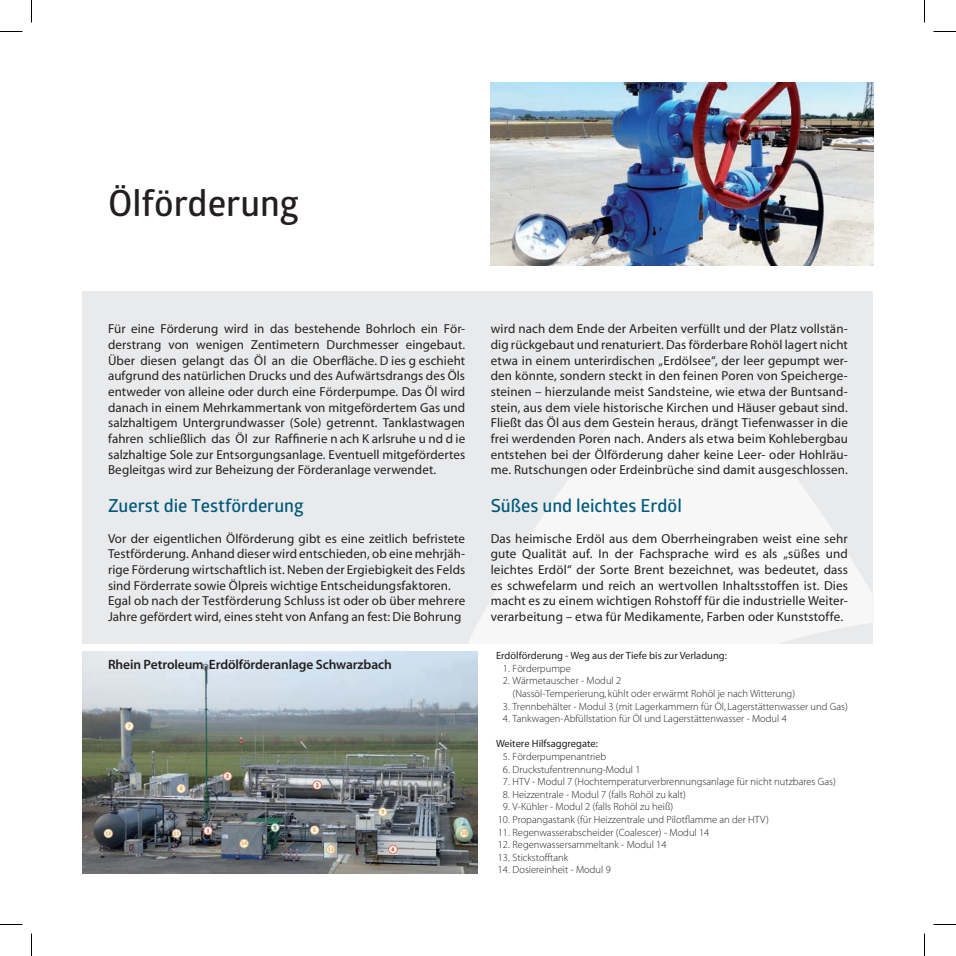
<style>
.page{position:relative;width:956px;height:956px;background:#fff}
.page>*{position:absolute;margin:0;border:0;box-sizing:border-box;transform-origin:0 0}
.t1{font:36px "Glober Semi Bold Free";color:#231f20}
.t2{font:18px "Glober Semi Bold Free";color:#00597c}
.t3{font:13.5px "Myriad MM 565 600";letter-spacing:-.01em;color:#231f20}
.t4{font:13.05px/15.6px "Myriad MM 400 600";letter-spacing:.005em;color:#231f20;text-align:justify}
.t5{font:10.5px/12.6px "Myriad MM 215 600";color:#231f20}
.t6{font:10.5px "Myriad MM 400 600";color:#231f20}
</style>
<div class="page">
<div style="left:83px;top:291px;width:790px;height:582px;background:#e9eaeb"></div>
<svg style="left:468px;top:335px;width:405px;height:309px;fill:#f7f7f8"></svg>
<img style="left:491px;top:83px;width:382px;height:182px">
<div style="left:75px;top:644px;width:798px;height:280px;background:#fff"></div>
<img style="left:83px;top:651px;width:395px;height:222px">
<svg style="left:0;top:31px;width:22px;height:1px"></svg>
<svg style="left:933px;top:31px;width:23px;height:1px"></svg>
<svg style="left:0;top:924px;width:22px;height:1px"></svg>
<svg style="left:933px;top:924px;width:23px;height:1px"></svg>
<svg style="left:31px;top:0;width:1px;height:23px"></svg>
<svg style="left:31px;top:933px;width:1px;height:23px"></svg>
<svg style="left:924px;top:0;width:1px;height:23px"></svg>
<svg style="left:924px;top:933px;width:1px;height:23px"></svg>
<h1 class="t1" style="left:108px;top:178px;width:192px">Ölförderung</h1>
<p class="t4" style="left:108px;top:322px;width:359px">Für eine Förderung wird in das bestehende Bohrloch ein För&shy;derstrang von wenigen Zentimetern Durchmesser eingebaut.<br>Über diesen gelangt das Öl an die Oberfläche. D ies g eschieht aufgrund des natürlichen Drucks und des Aufwärtsdrangs des Öls entweder von alleine oder durch eine Förderpumpe. Das Öl wird danach in einem Mehrkammertank von mitgefördertem Gas und salzhaltigem Untergrundwasser (Sole) getrennt. Tanklastwagen fahren schließlich das Öl zur Raffinerie n ach K arlsruhe u nd d ie salzhaltige Sole zur Entsorgungsanlage. Eventuell mitgefördertes Begleitgas wird zur Beheizung der Förderanlage verwendet.</p>
<h2 class="t2" style="left:108px;top:492px;width:197px">Zuerst die Testförderung</h2>
<p class="t4" style="left:108px;top:531px;width:359px;text-align:left">Vor der eigentlichen Ölförderung gibt es eine zeitlich befristete Testförderung. Anhand dieser wird entschieden, ob eine mehrjäh&shy;rige Förderung wirtschaftlich ist. Neben der Ergiebigkeit des Felds sind Förderrate sowie Ölpreis wichtige Entscheidungsfaktoren.<br>Egal ob nach der Testförderung Schluss ist oder ob über mehrere Jahre gefördert wird, eines steht von Anfang an fest: Die Bohrung</p>
<p class="t3" style="left:108px;top:657px;width:285px">Rhein Petroleum Erdölförderanlage Schwarzbach</p>
<p class="t4" style="left:491px;top:322px;width:359px">wird nach dem Ende der Arbeiten verfüllt und der Platz vollstän&shy;dig rückgebaut und renaturiert. Das förderbare Rohöl lagert nicht etwa in einem unterirdischen „Erdölsee“, der leer gepumpt wer&shy;den könnte, sondern steckt in den feinen Poren von Speicherge&shy;steinen – hierzulande meist Sandsteine, wie etwa der Buntsand&shy;stein, aus dem viele historische Kirchen und Häuser gebaut sind.<br>Fließt das Öl aus dem Gestein heraus, drängt Tiefenwasser in die frei werdenden Poren nach. Anders als etwa beim Kohlebergbau entstehen bei der Ölförderung daher keine Leer- oder Hohlräu&shy;me. Rutschungen oder Erdeinbrüche sind damit ausgeschlossen.</p>
<h2 class="t2" style="left:491px;top:492px;width:193px">Süßes und leichtes Erdöl</h2>
<p class="t4" style="left:491px;top:531px;width:359px">Das heimische Erdöl aus dem Oberrheingraben weist eine sehr gute Qualität auf. In der Fachsprache wird es als „süßes und leichtes Erdöl“ der Sorte Brent bezeichnet, was bedeutet, dass es schwefelarm und reich an wertvollen Inhaltsstoffen ist. Dies macht es zu einem wichtigen Rohstoff für die industrielle Weiter&shy;verarbeitung – etwa für Medikamente, Farben oder Kunststoffe.</p>
<p class="t6" style="left:496px;top:650px;width:232px">Erdölförderung - Weg aus der Tiefe bis zur Verladung:</p>
<p class="t5" style="left:503px;top:662px;width:69px">1. Förderpumpe</p>
<p class="t5" style="left:513px;top:675px;width:284px;text-indent:-10px">2. Wärmetauscher - Modul 2<br>(Nassöl-Temperierung, kühlt oder erwärmt Rohöl je nach Witterung)</p>
<p class="t5" style="left:503px;top:700px;width:346px">3. Trennbehälter - Modul 3 (mit Lagerkammern für Öl, Lagerstättenwasser und Gas)</p>
<p class="t5" style="left:503px;top:713px;width:285px">4. Tankwagen-Abfüllstation für Öl und Lagerstättenwasser - Modul 4</p>
<p class="t6" style="left:496px;top:739px;width:103px">Weitere Hilfsaggregate:</p>
<p class="t5" style="left:503px;top:751px;width:105px">5. Förderpumpenantrieb</p>
<p class="t5" style="left:503px;top:763px;width:139px">6. Druckstufentrennung-Modul 1</p>
<p class="t5" style="left:503px;top:776px;width:334px">7. HTV - Modul 7 (Hochtemperaturverbrennungsanlage für nicht nutzbares Gas)</p>
<p class="t5" style="left:503px;top:788px;width:184px">8. Heizzentrale - Modul 7 (falls Rohöl zu kalt)</p>
<p class="t5" style="left:503px;top:801px;width:172px">9. V-Kühler - Modul 2 (falls Rohöl zu heiß)</p>
<p class="t5" style="left:498px;top:814px;width:273px">10. Propangastank (für Heizzentrale und Pilotflamme an der HTV)</p>
<p class="t5" style="left:498px;top:826px;width:213px">11. Regenwasserabscheider (Coalescer) - Modul 14</p>
<p class="t5" style="left:498px;top:839px;width:170px">12. Regenwassersammeltank - Modul 14</p>
<p class="t5" style="left:498px;top:851px;width:72px">13. Stickstofftank</p>
<p class="t5" style="left:498px;top:864px;width:114px">14. Dosiereinheit - Modul 9</p>
</div>
